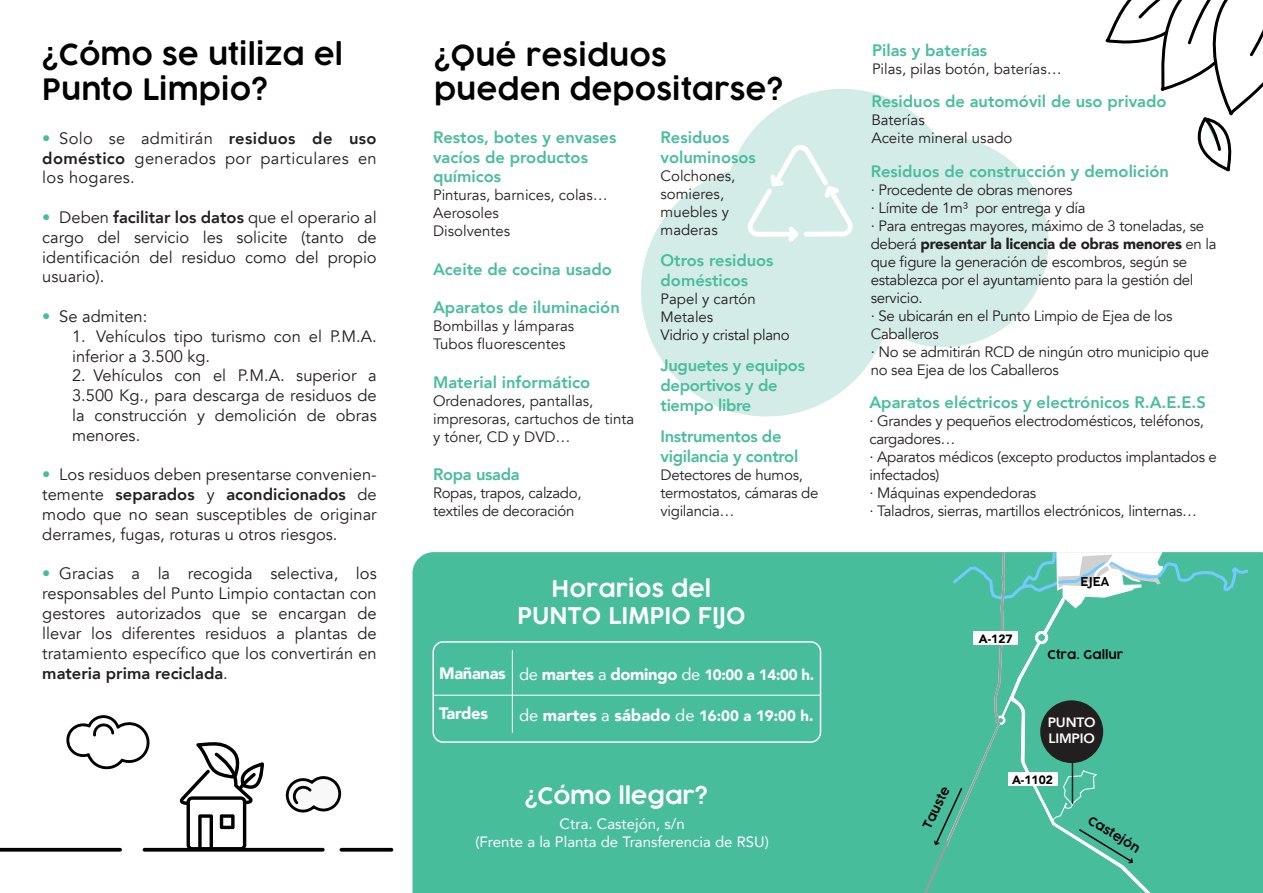
<style>
.page{position:relative;width:1263px;height:893px;background:#fff}
.page>*{position:absolute;margin:0;border:0;box-sizing:border-box;transform-origin:0 0}
.t1{font:600 28.8px/34.5px "COCOGOOSE";color:#000}
.t2{font:600 22.5px/26.4px "COCOGOOSE";color:#fff;text-align:center}
.t3{font:16.5px/19.8px "Avenir";color:#231f20;text-align:justify}
.t4{font:800 16.5px/19.8px "Avenir";color:#48bd9c}
.t5{font:800 16.5px/19.8px "Avenir";letter-spacing:-.02em;color:#48bd9c}
.t6{font:900 16.5px "Avenir";letter-spacing:-.02em;color:#fff}
.t7{font:15px/18px "Avenir";letter-spacing:-.02em;color:#231f20}
.t8{font:15px/18px "Avenir";color:#231f20}
.t9{font:15px/18px "Avenir";color:#fff;text-align:center}
.t10{font:900 15px "Avenir";color:#fff}
.t11{font:800 13.5px/16.2px "Avenir";letter-spacing:-.01em;color:#fff}
.t12{font:600 12px "COCOGOOSE";color:#000}
.t13{font:900 12px "Avenir";color:#000}
.s1{color:#48bd9c}
.s2{font-weight:800}
.s3{font-weight:400}
.s4{font-size:15px}
.s5{font-weight:400;font-size:16.5px}
.s6{font-size:16.5px}
.s7{font-weight:900}
</style>
<div class="page">
<svg style="left:641px;top:89px;width:408px;height:328px;fill:#d4ece7"></svg>
<div style="left:412px;top:552px;width:851px;height:341px;background:#48bd9c"></div>
<svg style="left:1105px;top:0;width:158px;height:172px"></svg>
<hr style="left:512px;top:650px;width:1px;height:82px;background:#fff">
<hr style="left:433px;top:695px;width:387px;height:1px;background:#fff">
<div style="left:432px;top:641px;width:389px;height:102px;border:2px solid #fff;border-radius:10px"></div>
<svg style="left:908px;top:552px;width:343px;height:341px"></svg>
<div style="left:974px;top:631px;width:44px;height:14px;background:#fff"></div>
<div style="left:1008px;top:772px;width:49px;height:14px;background:#fff"></div>
<div style="left:1040px;top:700px;width:63px;height:63px;background:#231f20;border-radius:50%"></div>
<hr style="left:1072px;top:761px;width:1px;height:42px;background:#231f20">
<svg style="left:179px;top:742px;width:85px;height:106px"></svg>
<svg style="left:66px;top:715px;width:84px;height:55px"></svg>
<svg style="left:285px;top:776px;width:57px;height:37px"></svg>
<svg style="left:144px;top:848px;width:179px;height:4px"></svg>
<svg style="left:0;top:848px;width:120px;height:4px"></svg>
<svg style="left:341px;top:848px;width:50px;height:4px"></svg>
<h1 class="t1" style="left:42px;top:41px;width:302px">¿Cómo se utiliza el<br>Punto Limpio?</h1>
<h1 class="t1" style="left:434px;top:41px;width:350px">¿Qué residuos pueden depositarse?</h1>
<p class="t3" style="left:42px;top:128px;width:336px"><span class="s1">•</span> Solo se admitirán <span class="s2">residuos de uso doméstico</span> generados por particulares en los hogares.</p>
<p class="t3" style="left:42px;top:208px;width:336px"><span class="s1">•</span> Deben <span class="s2">facilitar los datos</span> que el operario al cargo del servicio les solicite (tanto de identificación del residuo como del propio usuario).</p>
<p class="t3" style="left:42px;top:307px;width:107px"><span class="s1">•</span> Se admiten:</p>
<p class="t3" style="left:72px;top:326px;width:306px">1. Vehículos tipo turismo con el P.M.A. inferior a 3.500 kg.</p>
<p class="t3" style="left:72px;top:366px;width:306px">2. Vehículos con el P.M.A. superior a 3.500 Kg., para descarga de residuos de la construcción y demolición de obras menores.</p>
<p class="t3" style="left:42px;top:465px;width:336px"><span class="s1">•</span> Los residuos deben presentarse convenien&shy;temente <span class="s2">separados</span> y <span class="s2">acondicionados</span> de modo que no sean susceptibles de originar derrames, fugas, roturas u otros riesgos.</p>
<p class="t3" style="left:42px;top:564px;width:336px"><span class="s1">•</span> Gracias a la recogida selectiva, los responsables del Punto Limpio contactan con gestores autorizados que se encargan de llevar los diferentes residuos a plantas de tratamiento específico que los convertirán en <span class="s2">materia prima reciclada</span>.</p>
<p class="t4" style="left:433px;top:127px;width:185px">Restos, botes y envases vacíos de productos químicos</p>
<p class="t8" style="left:433px;top:186px;width:176px">Pinturas, barnices, colas…<br>Aerosoles<br>Disolventes</p>
<p class="t4" style="left:433px;top:259px;width:180px">Aceite de cocina usado</p>
<p class="t4" style="left:433px;top:298px;width:188px">Aparatos de iluminación</p>
<p class="t8" style="left:433px;top:317px;width:143px">Bombillas y lámparas<br>Tubos fluorescentes</p>
<p class="t4" style="left:433px;top:372px;width:159px">Material informático</p>
<p class="t8" style="left:433px;top:391px;width:203px">Ordenadores, pantallas, impresoras, cartuchos de tinta y tóner, CD y DVD…</p>
<p class="t5" style="left:433px;top:464px;width:88px">Ropa usada</p>
<p class="t7" style="left:433px;top:484px;width:150px">Ropas, trapos, calzado, textiles de decoración</p>
<p class="t4" style="left:660px;top:128px;width:97px">Residuos voluminosos</p>
<p class="t8" style="left:660px;top:167px;width:76px">Colchones, somieres, muebles y maderas</p>
<p class="t4" style="left:660px;top:251px;width:115px">Otros residuos domésticos</p>
<p class="t7" style="left:660px;top:290px;width:131px">Papel y cartón<br>Metales<br>Vidrio y cristal plano</p>
<p class="t5" style="left:660px;top:356px;width:146px">Juguetes y equipos deportivos y de tiempo libre</p>
<p class="t5" style="left:660px;top:427px;width:139px">Instrumentos de vigilancia y control</p>
<p class="t7" style="left:660px;top:466px;width:159px">Detectores de humos, termostatos, cámaras de vigilancia…</p>
<h2 class="t2" style="left:517px;top:578px;width:230px">Horarios del<br>PUNTO LIMPIO FĲO</h2>
<p class="t6" style="left:439px;top:662px;width:68px">Mañanas</p>
<p class="t6" style="left:439px;top:702px;width:50px">Tardes</p>
<p class="t6" style="left:519px;top:663px;width:297px"><span class="s3">de</span> martes <span class="s3">a</span> domingo <span class="s3">de</span> <span class="s4">10:00 a 14:00 h.</span></p>
<p class="t10" style="left:519px;top:706px;width:296px"><span class="s5">de</span> <span class="s6">martes</span> <span class="s5">a</span> <span class="s6">sábado</span> <span class="s5">de</span> 16:00 a 19:00 h.</p>
<h2 class="t2" style="left:525px;top:785px;width:185px">¿Cómo llegar?</h2>
<p class="t9" style="left:475px;top:815px;width:295px">Ctra. Castejón, s/n<br>(Frente a la Planta de Transferencia de RSU)</p>
<p class="t4" style="left:872px;top:40px;width:117px">Pilas y baterías</p>
<p class="t8" style="left:872px;top:60px;width:191px">Pilas, pilas botón, baterías…</p>
<p class="t4" style="left:871px;top:92px;width:297px">Residuos de automóvil de uso privado</p>
<p class="t8" style="left:871px;top:111px;width:143px">Baterías<br>Aceite mineral usado</p>
<p class="t4" style="left:871px;top:161px;width:300px">Residuos de construcción y demolición</p>
<p class="t7" style="left:871px;top:180px;width:347px">· Procedente de obras menores<br>· Límite de 1m³ por entrega y día<br>· Para entregas mayores, máximo de 3 toneladas, se deberá <span class="s7">presentar la licencia de obras menores</span> en la que figure la generación de escombros, según se establezca por el ayuntamiento para la gestión del servicio.<br>· Se ubicarán en el Punto Limpio de Ejea de los Caballeros<br>· No se admitirán RCD de ningún otro municipio que no sea Ejea de los Caballeros</p>
<p class="t4" style="left:869px;top:392px;width:338px">Aparatos eléctricos y electrónicos R.A.E.E.S</p>
<p class="t7" style="left:869px;top:412px;width:349px">· Grandes y pequeños electrodomésticos, teléfonos, cargadores…<br>· Aparatos médicos (excepto productos implantados e infectados)<br>· Máquinas expendedoras<br>· Taladros, sierras, martillos electrónicos, linternas…</p>
<p class="t13" style="left:979px;top:631px;width:35px">A-127</p>
<p class="t12" style="left:1080px;top:577px;width:31px">EJEA</p>
<p class="t12" style="left:1047px;top:650px;width:77px">Ctra. Gallur</p>
<p class="t11" style="left:1048px;top:714px;width:49px">PUNTO<br>LIMPIO</p>
<p class="t12" style="left:922px;top:826px;width:47px;rotate:-63deg">Tauste</p>
<p class="t13" style="left:1012px;top:772px;width:42px">A-1102</p>
<p class="t12" style="left:1092px;top:815px;width:60px;rotate:32deg">Castejón</p>
</div>
